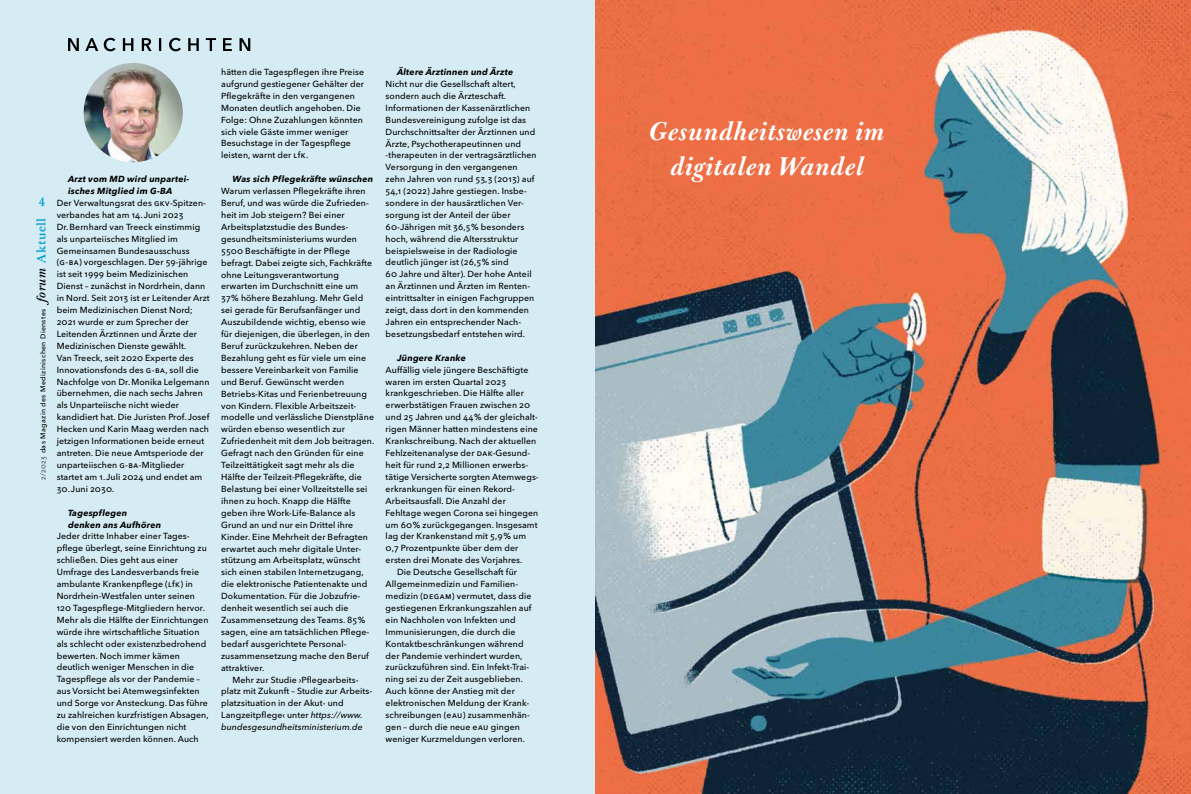
<style>
.page{position:relative;width:1191px;height:794px;background:#fff}
.page>*{position:absolute;margin:0;border:0;box-sizing:border-box;transform-origin:0 0}
.t1{font:italic 700 25px/35.7px "Baskerville 120 Pro";letter-spacing:.04em;color:#fff;text-align:center}
.t2{font:500 12px "Baskerville 10 Pro";color:#009dcc}
.t3{font:500 8.8px/11.9px "Avenir Next LT Pro";letter-spacing:.01em;color:#000}
.t4{font:italic 700 8.8px/11.9px "Avenir Next LT Pro";letter-spacing:.025em;color:#000}
.t5{font:italic 500 8.8px "Avenir Next LT Pro";letter-spacing:.01em;color:#000}
.t6{font:500 7px "Avenir Next LT Pro";letter-spacing:.05em;color:#000}
.s1{font-weight:300}
.s2{font-family:"Baskerville 10 Pro";font-style:italic;font-size:12px}
.s3{font-family:"Baskerville 10 Pro";font-size:12px;color:#009dcc}
.s4{font-style:italic}
</style>
<div class="page">
<div style="left:0;top:0;width:595px;height:794px;background:#d5ecf4"></div>
<svg style="left:68px;top:38px;width:182px;height:13px"></svg>
<img style="left:595px;top:0;width:596px;height:794px">
<img style="left:84px;top:63px;width:99px;height:99px;border-radius:50px">
<p class="t4" style="left:68px;top:173px;width:122px">Arzt vom MD wird unpartei&shy;isches Mitglied im G-BA</p>
<p class="t3" style="left:57px;top:197px;width:155px">Der Verwaltungsrat des GKV-Spitzen&shy;verbandes hat am 14.Juni 2023<br>Dr.Bernhard van Treeck einstimmig als unparteiisches Mitglied im Gemeinsamen Bundesausschuss (G-BA) vorgeschlagen. Der 59-jährige ist seit 1999 beim Medizinischen Dienst – zunächst in Nordrhein, dann in Nord. Seit 2013 ist er Leitender Arzt beim Medizinischen Dienst Nord; 2021 wurde er zum Sprecher der Leitenden Ärztinnen und Ärzte der Medizinischen Dienste gewählt.<br>Van Treeck, seit 2020 Experte des Innovationsfonds des G-BA, soll die Nachfolge von Dr.Monika Lelgemann übernehmen, die nach sechs Jahren als Unparteiische nicht wieder kandidiert hat. Die Juristen Prof.Josef Hecken und Karin Maag werden nach jetzigen Informationen beide erneut antreten. Die neue Amtsperiode der unparteiischen G-BA-Mitglieder startet am 1.Juli 2024 und endet am 30.Juni 2030.</p>
<p class="t4" style="left:68px;top:506px;width:95px">Tagespflegen denken ans Aufhören</p>
<p class="t3" style="left:57px;top:530px;width:153px">Jeder dritte Inhaber einer Tages&shy;pflege überlegt, seine Einrichtung zu schließen. Dies geht aus einer Umfrage des Landesverbands freie ambulante Krankenpflege (LfK) in Nordrhein-Westfalen unter seinen 120 Tagespflege-Mitgliedern hervor.<br>Mehr als die Hälfte der Einrichtungen würde ihre wirtschaftliche Situation als schlecht oder existenzbedrohend bewerten. Noch immer kämen deutlich weniger Menschen in die Tagespflege als vor der Pandemie – aus Vorsicht bei Atemwegsinfekten und Sorge vor Ansteckung. Das führe zu zahlreichen kurzfristigen Absagen, die von den Einrichtungen nicht kompensiert werden können. Auch</p>
<h2 class="t2" style="left:39px;top:194px;width:8px">4</h2>
<p class="t6" style="left:39px;top:480px;width:264px;rotate:-90deg"><span class="s1">2/2023</span> das Magazin des Medizinischen Dienstes <span class="s2">forum</span> <span class="s3">Aktuell</span></p>
<p class="t3" style="left:221px;top:66px;width:144px">hätten die Tagespflegen ihre Preise aufgrund gestiegener Gehälter der<br>Pflegekräfte in den vergangenen<br>Monaten deutlich angehoben. Die<br>Folge: Ohne Zuzahlungen könnten sich viele Gäste immer weniger<br>Besuchstage in der Tagespflege leisten, warnt der LfK.</p>
<p class="t4" style="left:232px;top:173px;width:142px">Was sich Pflegekräfte wünschen</p>
<p class="t3" style="left:221px;top:185px;width:146px">Warum verlassen Pflegekräfte ihren</p>
<p class="t3" style="left:221px;top:197px;width:149px">Beruf, und was würde die Zufrieden-</p>
<p class="t3" style="left:221px;top:209px;width:125px">heit im Job steigern? Bei einer</p>
<p class="t3" style="left:221px;top:221px;width:128px">Arbeitsplatzstudie des Bundes-</p>
<p class="t3" style="left:221px;top:233px;width:137px">gesundheitsministeriums wurden</p>
<p class="t3" style="left:221px;top:245px;width:130px">5500 Beschäftigte in der Pflege</p>
<p class="t3" style="left:221px;top:256px;width:152px">befragt. Dabei zeigte sich, Fachkräfte</p>
<p class="t3" style="left:221px;top:268px;width:119px">ohne Leitungsverantwortung</p>
<p class="t3" style="left:221px;top:280px;width:139px">erwarten im Durchschnitt eine um</p>
<p class="t3" style="left:221px;top:292px;width:143px">37% höhere Bezahlung. Mehr Geld</p>
<p class="t3" style="left:221px;top:304px;width:141px">sei gerade für Berufsanfänger und</p>
<p class="t3" style="left:221px;top:316px;width:146px">Auszubildende wichtig, ebenso wie</p>
<p class="t3" style="left:221px;top:328px;width:150px">für diejenigen, die überlegen, in den</p>
<p class="t3" style="left:221px;top:340px;width:138px">Beruf zurückzukehren. Neben der</p>
<p class="t3" style="left:221px;top:352px;width:146px">Bezahlung geht es für viele um eine</p>
<p class="t3" style="left:221px;top:364px;width:139px">bessere Vereinbarkeit von Familie</p>
<p class="t3" style="left:221px;top:376px;width:124px">und Beruf. Gewünscht werden</p>
<p class="t3" style="left:221px;top:387px;width:147px">Betriebs-Kitas und Ferienbetreuung</p>
<p class="t3" style="left:221px;top:399px;width:136px">von Kindern. Flexible Arbeitszeit-</p>
<p class="t3" style="left:221px;top:411px;width:154px">modelle und verlässliche Dienstpläne</p>
<p class="t3" style="left:221px;top:423px;width:125px">würden ebenso wesentlich zur</p>
<p class="t3" style="left:221px;top:435px;width:155px">Zufriedenheit mit dem Job beitragen.</p>
<p class="t3" style="left:221px;top:447px;width:144px">Gefragt nach den Gründen für eine</p>
<p class="t3" style="left:221px;top:459px;width:135px">Teilzeittätigkeit sagt mehr als die</p>
<p class="t3" style="left:221px;top:471px;width:142px">Hälfte der Teilzeit-Pflegekräfte, die</p>
<p class="t3" style="left:221px;top:483px;width:148px">Belastung bei einer Vollzeitstelle sei</p>
<p class="t3" style="left:221px;top:495px;width:131px">ihnen zu hoch. Knapp die Hälfte</p>
<p class="t3" style="left:221px;top:507px;width:136px">geben ihre Work-Life-Balance als</p>
<p class="t3" style="left:221px;top:518px;width:134px">Grund an und nur ein Drittel ihre</p>
<p class="t3" style="left:221px;top:530px;width:148px">Kinder. Eine Mehrheit der Befragten</p>
<p class="t3" style="left:221px;top:542px;width:142px">erwartet auch mehr digitale Unter-</p>
<p class="t3" style="left:221px;top:554px;width:141px">stützung am Arbeitsplatz, wünscht</p>
<p class="t3" style="left:221px;top:566px;width:144px">sich einen stabilen Internetzugang,</p>
<p class="t3" style="left:221px;top:578px;width:148px">die elektronische Patientenakte und</p>
<p class="t3" style="left:221px;top:590px;width:141px">Dokumentation. Für die Jobzufrie-</p>
<p class="t3" style="left:221px;top:602px;width:129px">denheit wesentlich sei auch die</p>
<p class="t3" style="left:221px;top:614px;width:146px">Zusammensetzung des Teams. 85%</p>
<p class="t3" style="left:221px;top:626px;width:150px">sagen, eine am tatsächlichen Pflege-</p>
<p class="t3" style="left:221px;top:638px;width:126px">bedarf ausgerichtete Personal-</p>
<p class="t3" style="left:221px;top:649px;width:149px">zusammensetzung mache den Beruf</p>
<p class="t3" style="left:221px;top:661px;width:45px">attraktiver.</p>
<p class="t3" style="left:232px;top:673px;width:128px">Mehr zur Studie ›Pflegearbeits-</p>
<p class="t3" style="left:221px;top:685px;width:152px">platz mit Zukunft – Studie zur Arbeits-</p>
<p class="t3" style="left:221px;top:697px;width:124px">platzsituation in der Akut- und</p>
<p class="t3" style="left:221px;top:709px;width:143px">Langzeitpflege‹ unter <span class="s4">https://www.</span></p>
<p class="t5" style="left:221px;top:722px;width:143px">bundesgesundheitsministerium.de</p>
<p class="t4" style="left:397px;top:66px;width:118px">Ältere Ärztinnen und Ärzte</p>
<p class="t3" style="left:386px;top:78px;width:152px">Nicht nur die Gesellschaft altert, sondern auch die Ärzteschaft.<br>Informationen der Kassenärztlichen Bundesvereinigung zufolge ist das Durchschnittsalter der Ärztinnen und Ärzte, Psychotherapeutinnen und -therapeuten in der vertragsärztlichen Versorgung in den vergangenen zehn Jahren von rund 53,3 (2013) auf 54,1 (2022) Jahre gestiegen. Insbe&shy;sondere in der hausärztlichen Ver&shy;sorgung ist der Anteil der über 60-Jährigen mit 36,5% besonders hoch, während die Altersstruktur beispielsweise in der Radiologie deutlich jünger ist (26,5% sind<br>60 Jahre und älter). Der hohe Anteil an Ärztinnen und Ärzten im Renten&shy;eintrittsalter in einigen Fachgruppen zeigt, dass dort in den kommenden Jahren ein entsprechender Nach&shy;besetzungsbedarf entstehen wird.</p>
<p class="t4" style="left:397px;top:352px;width:70px">Jüngere Kranke</p>
<p class="t3" style="left:386px;top:363px;width:144px">Auffällig viele jüngere Beschäftigte</p>
<p class="t3" style="left:386px;top:375px;width:122px">waren im ersten Quartal 2023</p>
<p class="t3" style="left:386px;top:387px;width:140px">krankgeschrieben. Die Hälfte aller</p>
<p class="t3" style="left:386px;top:399px;width:146px">erwerbstätigen Frauen zwischen 20</p>
<p class="t3" style="left:386px;top:411px;width:154px">und 25 Jahren und 44% der gleichalt-</p>
<p class="t3" style="left:386px;top:423px;width:154px">rigen Männer hatten mindestens eine</p>
<p class="t3" style="left:386px;top:435px;width:152px">Krankschreibung. Nach der aktuellen</p>
<p class="t3" style="left:386px;top:447px;width:146px">Fehlzeitenanalyse der DAK-Gesund-</p>
<p class="t3" style="left:386px;top:459px;width:143px">heit für rund 2,2 Millionen erwerbs-</p>
<p class="t3" style="left:386px;top:471px;width:154px">tätige Versicherte sorgten Atemwegs-</p>
<p class="t3" style="left:386px;top:483px;width:131px">erkrankungen für einen Rekord-</p>
<p class="t3" style="left:386px;top:494px;width:122px">Arbeitsausfall. Die Anzahl der</p>
<p class="t3" style="left:386px;top:506px;width:154px">Fehltage wegen Corona sei hingegen</p>
<p class="t3" style="left:386px;top:518px;width:154px">um 60% zurückgegangen. Insgesamt</p>
<p class="t3" style="left:386px;top:530px;width:142px">lag der Krankenstand mit 5,9% um</p>
<p class="t3" style="left:386px;top:542px;width:134px">0,7 Prozentpunkte über dem der</p>
<p class="t3" style="left:386px;top:554px;width:138px">ersten drei Monate des Vorjahres.</p>
<p class="t3" style="left:397px;top:566px;width:122px">Die Deutsche Gesellschaft für</p>
<p class="t3" style="left:386px;top:578px;width:133px">Allgemeinmedizin und Familien-</p>
<p class="t3" style="left:386px;top:590px;width:147px">medizin (DEGAM) vermutet, dass die</p>
<p class="t3" style="left:386px;top:602px;width:147px">gestiegenen Erkrankungszahlen auf</p>
<p class="t3" style="left:386px;top:614px;width:131px">ein Nachholen von Infekten und</p>
<p class="t3" style="left:386px;top:625px;width:131px">Immunisierungen, die durch die</p>
<p class="t3" style="left:386px;top:637px;width:139px">Kontaktbeschränkungen während</p>
<p class="t3" style="left:386px;top:649px;width:138px">der Pandemie verhindert wurden,</p>
<p class="t3" style="left:386px;top:661px;width:145px">zurückzuführen sind. Ein Infekt-Trai-</p>
<p class="t3" style="left:386px;top:673px;width:139px">ning sei zu der Zeit ausgeblieben.</p>
<p class="t3" style="left:386px;top:685px;width:131px">Auch könne der Anstieg mit der</p>
<p class="t3" style="left:386px;top:697px;width:145px">elektronischen Meldung der Krank-</p>
<p class="t3" style="left:386px;top:709px;width:146px">schreibungen (eAU) zusammenhän-</p>
<p class="t3" style="left:386px;top:721px;width:136px">gen – durch die neue eAU gingen</p>
<p class="t3" style="left:386px;top:733px;width:141px">weniger Kurzmeldungen verloren.</p>
<h1 class="t1" style="left:648px;top:114px;width:237px">Gesundheitswesen im digitalen Wandel</h1>
</div>
